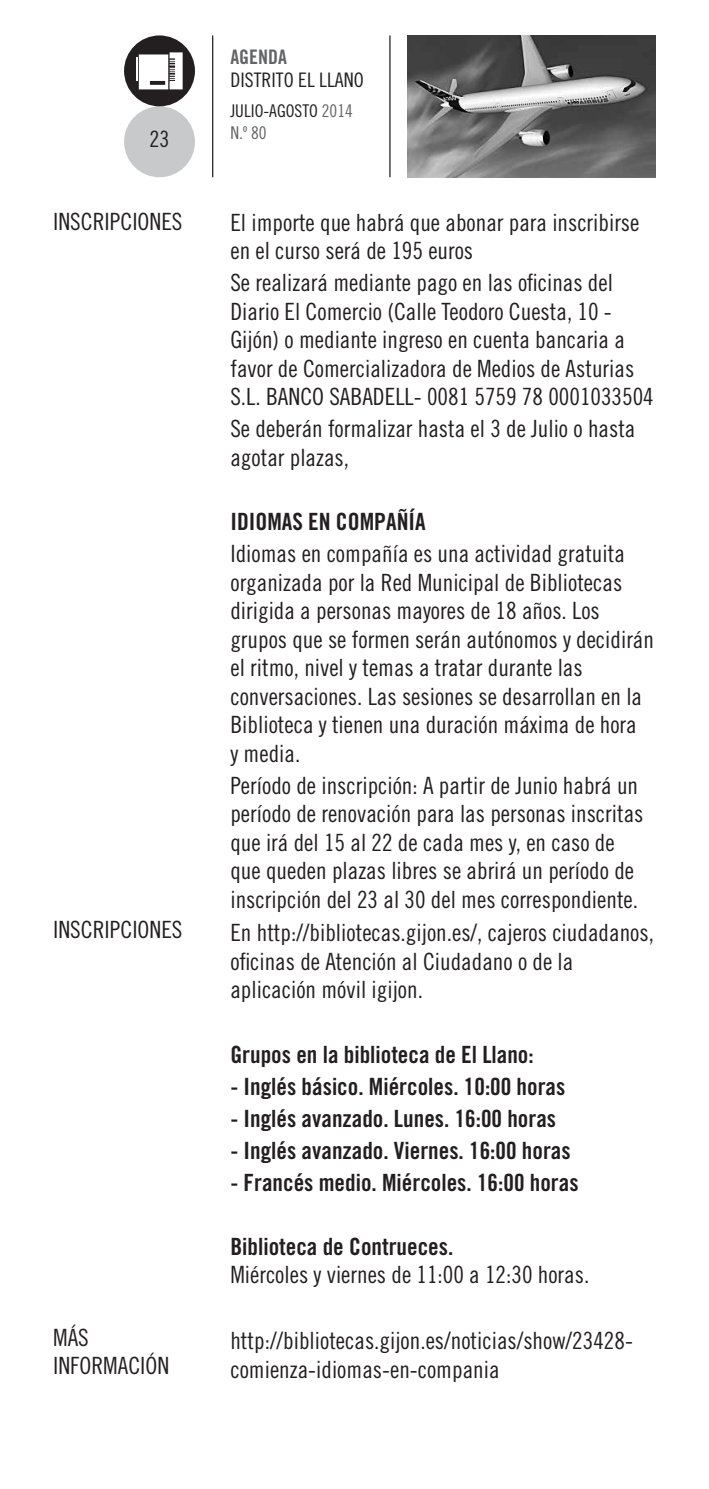
<style>
.page{position:relative;width:709px;height:1489px;background:#fff}
.page>*{position:absolute;margin:0;border:0;box-sizing:border-box;transform-origin:0 0}
.t1{font:23.75px/28.5px "Trade Gothic LT Std Cn 18";color:#231f20}
.t2{font:23.75px "Trade Gothic LT Std Bd Cn 20";color:#231f20}
.t3{font:22.5px "Trade Gothic LT Std Cn 18";color:#231f20}
.t4{font:20px "Trade Gothic LT Std Cn 18";color:#231f20}
.t5{font:20px "Trade Gothic LT Std Bd Cn 20";color:#636466}
.t6{font:17.5px/22.5px "Trade Gothic LT Std Cn 18";color:#231f20}
.s1{color:#636466}
</style>
<div class="page">
<hr style="left:212px;top:35px;width:1px;height:142px;background:#231f20">
<hr style="left:389px;top:35px;width:1px;height:142px;background:#231f20">
<div style="left:124px;top:106px;width:71px;height:71px;background:#c7c9cb;border-radius:50%"></div>
<div style="left:124px;top:35px;width:71px;height:71px;background:#231f20;border-radius:50%"></div>
<svg style="left:139px;top:52px;width:44px;height:37px;background:#dadada"></svg>
<hr style="left:136px;top:57px;width:2px;height:24px;background:#fff">
<img style="left:407px;top:35px;width:249px;height:142px">
<p class="t3" style="left:149px;top:126px;width:21px">23</p>
<p class="t1" style="left:53px;top:207px;width:11px">inscripciones</p>
<p class="t1" style="left:53px;top:914px;width:11px">inscripciones</p>
<p class="t1" style="left:53px;top:1322px;width:35px">Más información</p>
<p class="t5" style="left:230px;top:45px;width:58px">AGENDA</p>
<p class="t4" style="left:230px;top:68px;width:135px">DISTRITO EL LLANO</p>
<p class="t6" style="left:230px;top:99px;width:124px">JULIO-AGOSTO <span class="s1">2014<br>N.º 80</span></p>
<p class="t1" style="left:230px;top:208px;width:410px">El importe que habrá que abonar para inscribirse en el curso será de 195 euros</p>
<p class="t1" style="left:230px;top:268px;width:425px">Se realizará mediante pago en las oficinas del Diario El Comercio (Calle Teodoro Cuesta, 10 - Gijón) o mediante ingreso en cuenta bancaria a favor de Comercializadora de Medios de Asturias S.L. BANCO SABADELL- 0081 5759 78 0001033504</p>
<p class="t1" style="left:230px;top:414px;width:406px">Se deberán formalizar hasta el 3 de Julio o hasta agotar plazas,</p>
<p class="t2" style="left:230px;top:507px;width:197px">IDIOMAS EN COMPAÑÍA</p>
<p class="t1" style="left:230px;top:539px;width:425px">Idiomas en compañía es una actividad gratuita organizada por la Red Municipal de Bibliotecas dirigida a personas mayores de 18 años. Los grupos que se formen serán autónomos y decidirán el ritmo, nivel y temas a tratar durante las conversaciones. Las sesiones se desarrollan en la Biblioteca y tienen una duración máxima de hora<br>y media.</p>
<p class="t1" style="left:230px;top:770px;width:414px">Período de inscripción: A partir de Junio habrá un período de renovación para las personas inscritas que irá del 15 al 22 de cada mes y, en caso de que queden plazas libres se abrirá un período de inscripción del 23 al 30 del mes correspondiente.</p>
<p class="t1" style="left:230px;top:918px;width:425px">En http://bibliotecas.gijon.es/, cajeros ciudadanos, oficinas de Atención al Ciudadano o de la aplicación móvil igijon.</p>
<p class="t2" style="left:230px;top:1039px;width:305px">Grupos en la biblioteca de El Llano:</p>
<p class="t2" style="left:230px;top:1071px;width:336px">- Inglés básico. Miércoles. 10:00 horas</p>
<p class="t2" style="left:230px;top:1103px;width:327px">- Inglés avanzado. Lunes. 16:00 horas</p>
<p class="t2" style="left:230px;top:1135px;width:342px">- Inglés avanzado. Viernes. 16:00 horas</p>
<p class="t2" style="left:230px;top:1167px;width:350px">- Francés medio. Miércoles. 16:00 horas</p>
<p class="t2" style="left:230px;top:1231px;width:224px">Biblioteca de Contrueces.</p>
<p class="t1" style="left:230px;top:1260px;width:360px">Miércoles y viernes de 11:00 a 12:30 horas.</p>
<p class="t1" style="left:230px;top:1325px;width:404px">http://bibliotecas.gijon.es/noticias/show/23428- comienza-idiomas-en-compania</p>
</div>
